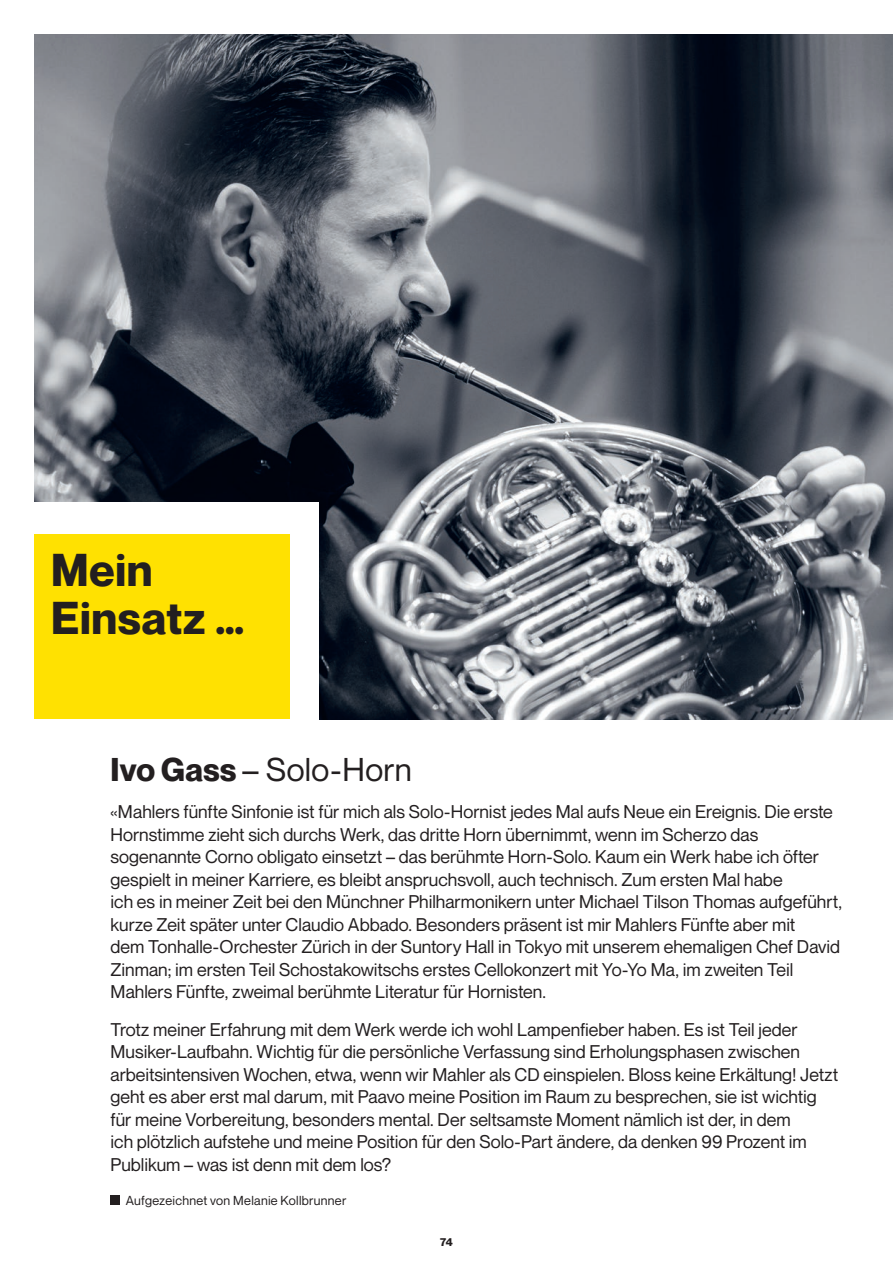
<style>
.page{position:relative;width:893px;height:1263px;background:#fff}
.page>*{position:absolute;margin:0;border:0;box-sizing:border-box;transform-origin:0 0}
.t1{font:700 45px/48px "Neue Montreal";letter-spacing:.015em;color:#231f20}
.t2{font:32.25px "Neue Montreal";letter-spacing:.01em;color:#231f20}
.t3{font:18px/22.5px "Neue Montreal";color:#231f20}
.t4{font:12.75px "Neue Montreal";letter-spacing:.02em;color:#231f20}
.t5{font:700 11.25px "Neue Montreal";color:#231f20}
.s1{font-weight:700}
</style>
<div class="page">
<img style="left:34px;top:34px;width:859px;height:686px">
<div style="left:21px;top:502px;width:298px;height:219px;background:#fff"></div>
<div style="left:34px;top:534px;width:255px;height:185px;background:#ffe101"></div>
<div style="left:111px;top:1196px;width:9px;height:9px;background:#231f20"></div>
<h1 class="t1" style="left:51px;top:546px;width:195px">Mein<br>Einsatz …</h1>
<h1 class="t1" style="left:51px;top:562px;width:195px">Einsatz …</h1>
<h2 class="t2" style="left:111px;top:750px;width:303px"><span class="s1">Ivo Gass</span> – Solo-Horn</h2>
<p class="t3" style="left:111px;top:801px;width:733px">«Mahlers fünfte Sinfonie ist für mich als Solo-Hornist jedes Mal aufs Neue ein Ereignis. Die erste Hornstimme zieht sich durchs Werk, das dritte Horn übernimmt, wenn im Scherzo das sogenannte Corno obligato einsetzt – das berühmte Horn-Solo. Kaum ein Werk habe ich öfter gespielt in meiner Karriere, es bleibt anspruchsvoll, auch technisch. Zum ersten Mal habe<br>ich es in meiner Zeit bei den Münchner Philharmonikern unter Michael Tilson Thomas aufgeführt, kurze Zeit später unter Claudio Abbado. Besonders präsent ist mir Mahlers Fünfte aber mit<br>dem Tonhalle-Orchester Zürich in der Suntory Hall in Tokyo mit unserem ehemaligen Chef David Zinman; im ersten Teil Schostakowitschs erstes Cellokonzert mit Yo-Yo Ma, im zweiten Teil Mahlers Fünfte, zweimal berühmte Literatur für Hornisten.</p>
<p class="t3" style="left:111px;top:1018px;width:729px">Trotz meiner Erfahrung mit dem Werk werde ich wohl Lampenfieber haben. Es ist Teil jeder Musiker-Laufbahn. Wichtig für die persönliche Verfassung sind Erholungsphasen zwischen arbeitsintensiven Wochen, etwa, wenn wir Mahler als CD einspielen. Bloss keine Erkältung! Jetzt geht es aber erst mal darum, mit Paavo meine Position im Raum zu besprechen, sie ist wichtig für meine Vorbereitung, besonders mental. Der seltsamste Moment nämlich ist der, in dem<br>ich plötzlich aufstehe und meine Position für den Solo-Part ändere, da denken 99 Prozent im Publikum – was ist denn mit dem los?</p>
<p class="t4" style="left:126px;top:1193px;width:222px">Aufgezeichnet von Melanie Kollbrunner</p>
<p class="t5" style="left:440px;top:1235px;width:14px">74</p>
</div>
